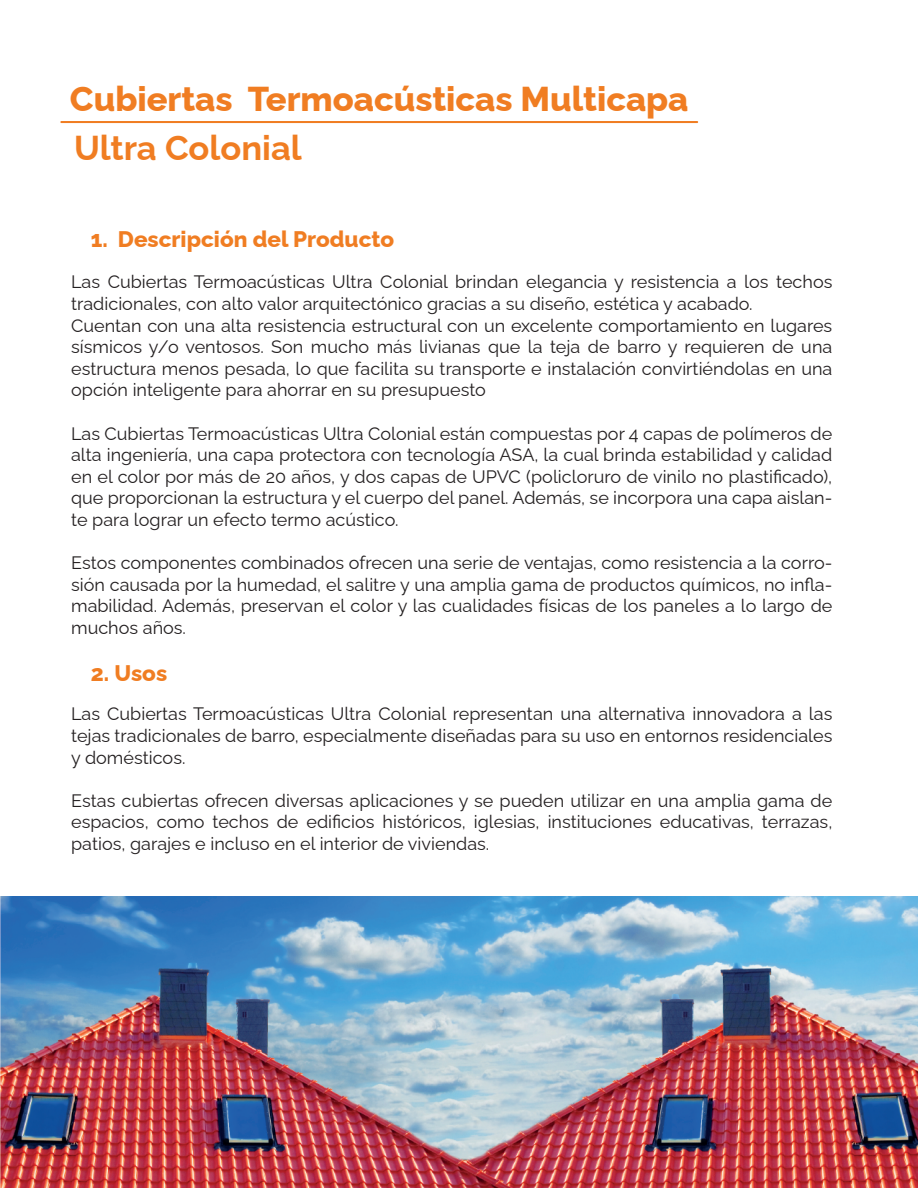
<style>
.page{position:relative;width:918px;height:1188px;background:#fff}
.page>*{position:absolute;margin:0;border:0;box-sizing:border-box;transform-origin:0 0}
.t1{font:800 34.5px "Raleway";color:#f07d22}
.t2{font:700 34.5px "Raleway";color:#f07d22}
.t3{font:800 22.5px "Raleway";color:#f07d22}
.t4{font:18px/21.6px "Raleway";color:#231f20;text-align:justify}
</style>
<div class="page">
<img style="left:0;top:896px;width:918px;height:292px">
<hr style="left:60px;top:121px;width:638px;height:2px;background:#f07d22">
<h1 class="t1" style="left:70px;top:71px;width:620px">Cubiertas Termoacústicas Multicapa</h1>
<h1 class="t2" style="left:74px;top:120px;width:229px">Ultra Colonial</h1>
<p class="t3" style="left:91px;top:221px;width:305px">1. Descripción del Producto</p>
<p class="t4" style="left:71px;top:269px;width:763px;text-align:left">Las Cubiertas Termoacústicas Ultra Colonial brindan elegancia y resistencia a los techos tradicionales, con alto valor arquitectónico gracias a su diseño, estética y acabado.<br>Cuentan con una alta resistencia estructural con un excelente comportamiento en lugares sísmicos y/o ventosos. Son mucho más livianas que la teja de barro y requieren de una estructura menos pesada, lo que facilita su transporte e instalación convirtiéndolas en una opción inteligente para ahorrar en su presupuesto</p>
<p class="t4" style="left:71px;top:421px;width:763px">Las Cubiertas Termoacústicas Ultra Colonial están compuestas por 4 capas de polímeros de alta ingeniería, una capa protectora con tecnología ASA, la cual brinda estabilidad y calidad en el color por más de 20 años, y dos capas de UPVC (policloruro de vinilo no plastificado), que proporcionan la estructura y el cuerpo del panel. Además, se incorpora una capa aislan&shy;te para lograr un efecto termo acústico.</p>
<p class="t4" style="left:71px;top:550px;width:763px">Estos componentes combinados ofrecen una serie de ventajas, como resistencia a la corro&shy;sión causada por la humedad, el salitre y una amplia gama de productos químicos, no infla&shy;mabilidad. Además, preservan el color y las cualidades físicas de los paneles a lo largo de muchos años.</p>
<p class="t3" style="left:91px;top:655px;width:78px">2. Usos</p>
<p class="t4" style="left:71px;top:701px;width:763px">Las Cubiertas Termoacústicas Ultra Colonial representan una alternativa innovadora a las tejas tradicionales de barro, especialmente diseñadas para su uso en entornos residenciales y domésticos.</p>
<p class="t4" style="left:71px;top:788px;width:763px">Estas cubiertas ofrecen diversas aplicaciones y se pueden utilizar en una amplia gama de espacios, como techos de edificios históricos, iglesias, instituciones educativas, terrazas, patios, garajes e incluso en el interior de viviendas.</p>
</div>
